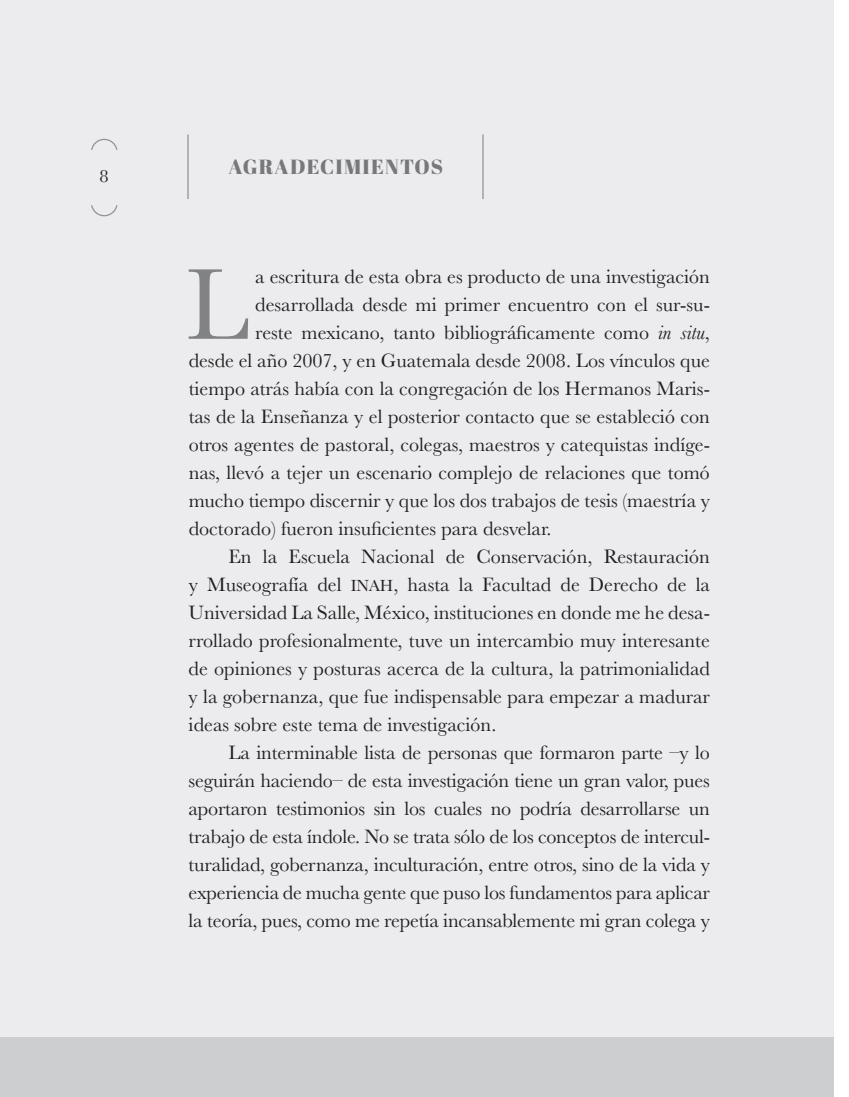
<style>
.page{position:relative;width:849px;height:1097px;background:#fff}
.page>*{position:absolute;margin:0;border:0;box-sizing:border-box;transform-origin:0 0}
.t1{font:104.65px "Baskerville";color:#808285}
.t2{font:20.47px "Abril Fatface";letter-spacing:.06em;color:#76787b}
.t3{font:20.12px "Baskerville";color:#231f20}
.t4{font:18.38px "Baskerville";color:#231f20}
.s1{font-style:italic}
.s2{font-family:"Baskerville SC830";font-size:16.62px}
</style>
<div class="page">
<div style="left:0;top:0;width:833px;height:1037px;background:#ececee"></div>
<div style="left:0;top:1037px;width:833px;height:59px;background:#cdced0"></div>
<svg style="left:91px;top:138px;width:27px;height:12px"></svg>
<svg style="left:91px;top:205px;width:27px;height:12px"></svg>
<hr style="left:482px;top:134px;width:1px;height:65px;background:#939598">
<hr style="left:187px;top:134px;width:2px;height:65px;background:#939598">
<p class="t4" style="left:100px;top:165px;width:11px">8</p>
<p class="t2" style="left:228px;top:152px;width:216px">AGRADECIMIENTOS</p>
<h1 class="t1" style="left:186px;top:238px;width:65px">L</h1>
<p class="t3" style="left:255px;top:263px;width:456px">a escritura de esta obra es producto de una investigación</p>
<p class="t3" style="left:255px;top:291px;width:456px">desarrollada desde mi primer encuentro con el sur-su-</p>
<p class="t3" style="left:255px;top:319px;width:456px">reste mexicano, tanto bibliográficamente como <span class="s1">in situ</span>,</p>
<p class="t3" style="left:189px;top:347px;width:522px">desde el año 2007, y en Guatemala desde 2008. Los vínculos que</p>
<p class="t3" style="left:189px;top:375px;width:522px">tiempo atrás había con la congregación de los Hermanos Maris-</p>
<p class="t3" style="left:189px;top:403px;width:522px">tas de la Enseñanza y el posterior contacto que se estableció con</p>
<p class="t3" style="left:189px;top:431px;width:522px">otros agentes de pastoral, colegas, maestros y catequistas indíge-</p>
<p class="t3" style="left:189px;top:459px;width:522px">nas, llevó a tejer un escenario complejo de relaciones que tomó</p>
<p class="t3" style="left:189px;top:487px;width:522px">mucho tiempo discernir y que los dos trabajos de tesis (maestría y</p>
<p class="t3" style="left:189px;top:515px;width:364px">doctorado) fueron insuficientes para desvelar.</p>
<p class="t3" style="left:228px;top:543px;width:483px">En la Escuela Nacional de Conservación, Restauración</p>
<p class="t3" style="left:189px;top:571px;width:522px">y Museografía del <span class="s2">inah</span>, hasta la Facultad de Derecho de la</p>
<p class="t3" style="left:188px;top:599px;width:522px">Universidad La Salle, México, instituciones en donde me he desa-</p>
<p class="t3" style="left:188px;top:627px;width:522px">rrollado profesionalmente, tuve un intercambio muy interesante</p>
<p class="t3" style="left:188px;top:655px;width:522px">de opiniones y posturas acerca de la cultura, la patrimonialidad</p>
<p class="t3" style="left:188px;top:683px;width:522px">y la gobernanza, que fue indispensable para empezar a madurar</p>
<p class="t3" style="left:188px;top:711px;width:309px">ideas sobre este tema de investigación.</p>
<p class="t3" style="left:228px;top:739px;width:483px">La interminable lista de personas que formaron parte –y lo</p>
<p class="t3" style="left:188px;top:767px;width:522px">seguirán haciendo– de esta investigación tiene un gran valor, pues</p>
<p class="t3" style="left:188px;top:795px;width:522px">aportaron testimonios sin los cuales no podría desarrollarse un</p>
<p class="t3" style="left:188px;top:823px;width:522px">trabajo de esta índole. No se trata sólo de los conceptos de intercul-</p>
<p class="t3" style="left:188px;top:851px;width:522px">turalidad, gobernanza, inculturación, entre otros, sino de la vida y</p>
<p class="t3" style="left:188px;top:879px;width:522px">experiencia de mucha gente que puso los fundamentos para aplicar</p>
<p class="t3" style="left:188px;top:907px;width:522px">la teoría, pues, como me repetía incansablemente mi gran colega y</p>
</div>
